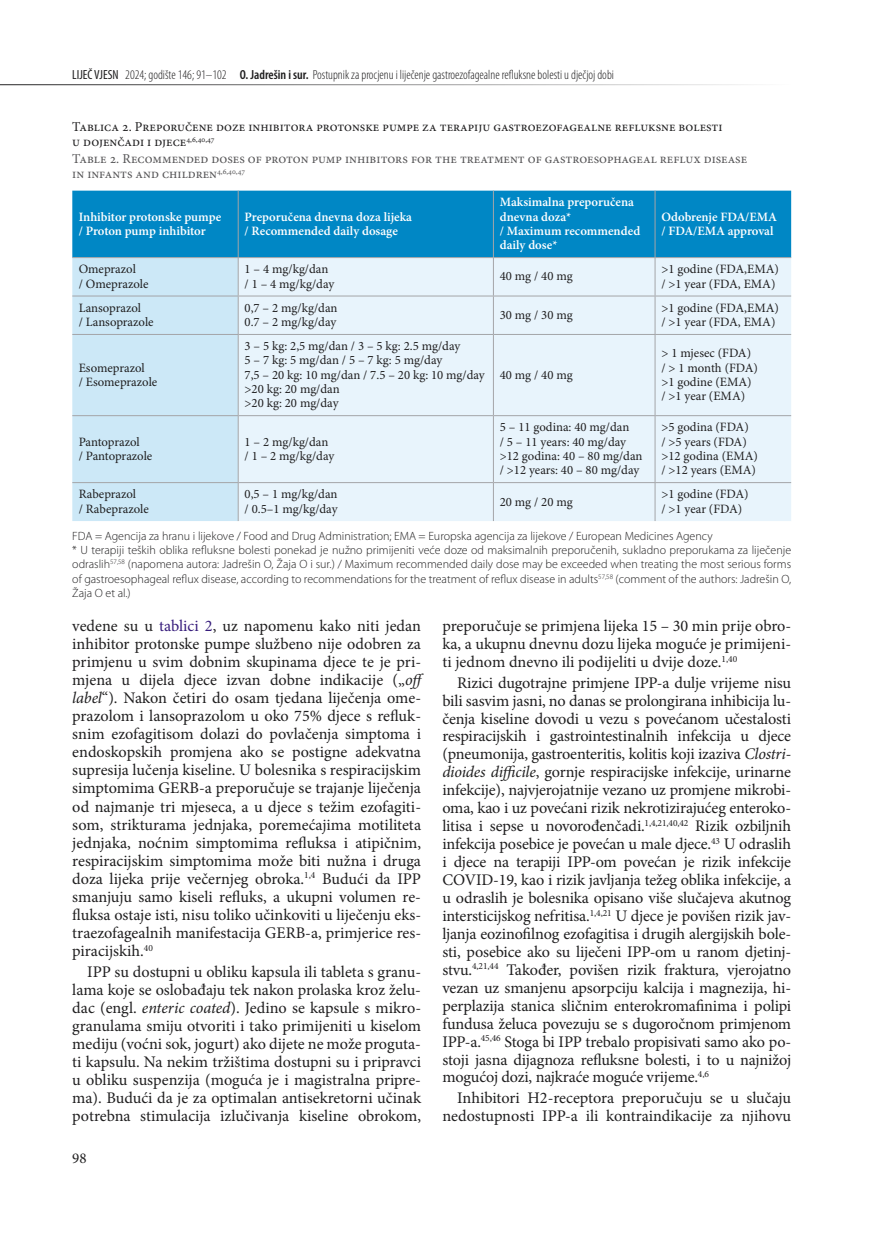
<style>
.page{position:relative;width:872px;height:1234px;background:#fff}
.page>*{position:absolute;margin:0;border:0;box-sizing:border-box;transform-origin:0 0}
.t1{font:16.2px/18px "Minion Pro";letter-spacing:-.005em;color:#1f1e1f;text-align:justify}
.t2{font:15px "Minion Pro";color:#1f1e1f}
.t3{font:13.5px/15px "Minion Pro";color:#565557}
.t4{font:13.5px/15px "Minion Pro";color:#1f1e1f}
.t5{font:300 condensed 13.2px "Myriad Pro";color:#1f1e1f}
.t6{font:12.75px/14.2px "Minion Pro";color:#1f1e1f}
.t7{font:600 12.75px/14.2px "Minion Pro";color:#fff}
.t8{font:300 12px/14.2px "Myriad Pro";color:#1f1e1f}
.s1{font-weight:400}
.s2{font-weight:600}
.s3{color:#371d7c}
.s4{font-style:italic}
</style>
<div class="page">
<hr style="left:0;top:84px;width:791px;height:1px;background:#1f1e1f">
<div style="left:72px;top:190px;width:719px;height:67px;background:#0087c5"></div>
<div style="left:72px;top:258px;width:166px;height:263px;background:#cce8f7"></div>
<div style="left:239px;top:258px;width:552px;height:263px;background:#e8f4fc"></div>
<hr style="left:238px;top:190px;width:1px;height:67px;background:#a4a5a8">
<hr style="left:493px;top:190px;width:1px;height:67px;background:#a4a5a8">
<hr style="left:654px;top:190px;width:1px;height:67px;background:#a4a5a8">
<hr style="left:72px;top:257px;width:166px;height:1px;background:#a4a5a8">
<hr style="left:238px;top:257px;width:255px;height:1px;background:#a4a5a8">
<hr style="left:238px;top:258px;width:1px;height:37px;background:#a4a5a8">
<hr style="left:493px;top:257px;width:162px;height:1px;background:#a4a5a8">
<hr style="left:493px;top:258px;width:1px;height:37px;background:#a4a5a8">
<hr style="left:655px;top:257px;width:136px;height:1px;background:#a4a5a8">
<hr style="left:654px;top:258px;width:1px;height:37px;background:#a4a5a8">
<hr style="left:72px;top:295px;width:166px;height:1px;background:#a4a5a8">
<hr style="left:238px;top:295px;width:255px;height:1px;background:#a4a5a8">
<hr style="left:238px;top:296px;width:1px;height:38px;background:#a4a5a8">
<hr style="left:493px;top:295px;width:162px;height:1px;background:#a4a5a8">
<hr style="left:493px;top:296px;width:1px;height:38px;background:#a4a5a8">
<hr style="left:655px;top:295px;width:136px;height:1px;background:#a4a5a8">
<hr style="left:654px;top:296px;width:1px;height:38px;background:#a4a5a8">
<hr style="left:72px;top:334px;width:166px;height:1px;background:#a4a5a8">
<hr style="left:238px;top:334px;width:255px;height:1px;background:#a4a5a8">
<hr style="left:238px;top:335px;width:1px;height:80px;background:#a4a5a8">
<hr style="left:493px;top:334px;width:162px;height:1px;background:#a4a5a8">
<hr style="left:493px;top:335px;width:1px;height:80px;background:#a4a5a8">
<hr style="left:655px;top:334px;width:136px;height:1px;background:#a4a5a8">
<hr style="left:654px;top:335px;width:1px;height:80px;background:#a4a5a8">
<hr style="left:72px;top:415px;width:166px;height:1px;background:#a4a5a8">
<hr style="left:238px;top:415px;width:255px;height:1px;background:#a4a5a8">
<hr style="left:238px;top:416px;width:1px;height:66px;background:#a4a5a8">
<hr style="left:493px;top:415px;width:162px;height:1px;background:#a4a5a8">
<hr style="left:493px;top:416px;width:1px;height:66px;background:#a4a5a8">
<hr style="left:655px;top:415px;width:136px;height:1px;background:#a4a5a8">
<hr style="left:654px;top:416px;width:1px;height:66px;background:#a4a5a8">
<hr style="left:72px;top:482px;width:166px;height:1px;background:#a4a5a8">
<hr style="left:238px;top:482px;width:255px;height:1px;background:#a4a5a8">
<hr style="left:238px;top:483px;width:1px;height:38px;background:#a4a5a8">
<hr style="left:493px;top:482px;width:162px;height:1px;background:#a4a5a8">
<hr style="left:493px;top:483px;width:1px;height:38px;background:#a4a5a8">
<hr style="left:655px;top:482px;width:136px;height:1px;background:#a4a5a8">
<hr style="left:654px;top:483px;width:1px;height:38px;background:#a4a5a8">
<p class="t5" style="left:72px;top:67px;width:543px"><span class="s1">LIJEČ VJESN</span> 2024; godište 146; 91–102 <span class="s2">O. Jadrešin i sur.</span> Postupnik za procjenu i liječenje gastroezofagealne refluksne bolesti u dječjoj dobi</p>
<p class="t4" style="left:72px;top:119px;width:652px">Tablica 2. Preporučene doze inhibitora protonske pumpe za terapiju gastroezofagealne refluksne bolesti u dojenčadi i djece<sup>4,6,40,47</sup></p>
<p class="t3" style="left:72px;top:151px;width:676px">Table 2. Recommended doses of proton pump inhibitors for the treatment of gastroesophageal reflux disease in infants and children<sup>4,6,40,47</sup></p>
<p class="t7" style="left:79px;top:209px;width:144px">Inhibitor protonske pumpe / Proton pump inhibitor</p>
<p class="t7" style="left:244px;top:209px;width:169px">Preporučena dnevna doza lijeka / Recommended daily dosage</p>
<p class="t7" style="left:500px;top:195px;width:142px">Maksimalna preporučena dnevna doza*<br>/ Maximum recommended daily dose*</p>
<p class="t7" style="left:661px;top:209px;width:117px">Odobrenje FDA/EMA / FDA/EMA approval</p>
<p class="t6" style="left:79px;top:262px;width:71px">Omeprazol<br>/ Omeprazole</p>
<p class="t6" style="left:244px;top:262px;width:91px">1 – 4 mg/kg/dan / 1 – 4 mg/kg/day</p>
<p class="t6" style="left:500px;top:269px;width:74px">40 mg / 40 mg</p>
<p class="t6" style="left:661px;top:262px;width:119px">&gt;1 godine (FDA,EMA) / &gt;1 year (FDA, EMA)</p>
<p class="t6" style="left:79px;top:300px;width:76px">Lansoprazol<br>/ Lansoprazole</p>
<p class="t6" style="left:244px;top:300px;width:94px">0,7 – 2 mg/kg/dan<br>0.7 – 2 mg/kg/day</p>
<p class="t6" style="left:500px;top:307px;width:74px">30 mg / 30 mg</p>
<p class="t6" style="left:661px;top:300px;width:119px">&gt;1 godine (FDA,EMA) / &gt;1 year (FDA, EMA)</p>
<p class="t6" style="left:79px;top:360px;width:80px">Esomeprazol<br>/ Esomeprazole</p>
<p class="t6" style="left:244px;top:339px;width:242px">3 – 5 kg: 2,5 mg/dan / 3 – 5 kg: 2.5 mg/day<br>5 – 7 kg: 5 mg/dan / 5 – 7 kg: 5 mg/day<br>7,5 – 20 kg: 10 mg/dan / 7.5 – 20 kg: 10 mg/day &gt;20 kg: 20 mg/dan<br>&gt;20 kg: 20 mg/day</p>
<p class="t6" style="left:661px;top:346px;width:98px">&gt; 1 mjesec (FDA) / &gt; 1 month (FDA) &gt;1 godine (EMA) / &gt;1 year (EMA)</p>
<p class="t6" style="left:500px;top:367px;width:74px">40 mg / 40 mg</p>
<p class="t6" style="left:79px;top:434px;width:75px">Pantoprazol<br>/ Pantoprazole</p>
<p class="t6" style="left:244px;top:434px;width:91px">1 – 2 mg/kg/dan / 1 – 2 mg/kg/day</p>
<p class="t6" style="left:500px;top:420px;width:144px">5 – 11 godina: 40 mg/dan<br>/ 5 – 11 years: 40 mg/day &gt;12 godina: 40 – 80 mg/dan / &gt;12 years: 40 – 80 mg/day</p>
<p class="t6" style="left:661px;top:420px;width:98px">&gt;5 godina (FDA)<br>/ &gt;5 years (FDA) &gt;12 godina (EMA) / &gt;12 years (EMA)</p>
<p class="t6" style="left:79px;top:487px;width:72px">Rabeprazol<br>/ Rabeprazole</p>
<p class="t6" style="left:244px;top:487px;width:94px">0,5 – 1 mg/kg/dan / 0.5–1 mg/kg/day</p>
<p class="t6" style="left:500px;top:494px;width:74px">20 mg / 20 mg</p>
<p class="t6" style="left:661px;top:487px;width:89px">&gt;1 godine (FDA) / &gt;1 year (FDA)</p>
<p class="t8" style="left:72px;top:528px;width:720px">FDA = Agencija za hranu i lijekove / Food and Drug Administration; EMA = Europska agencija za lijekove / European Medicines Agency<br>* U terapiji teških oblika refluksne bolesti ponekad je nužno primijeniti veće doze od maksimalnih preporučenih, sukladno preporukama za liječenje odraslih<sup>57,58</sup> (napomena autora: Jadrešin O, Žaja O i sur.) / Maximum recommended daily dose may be exceeded when treating the most serious forms of gastroesophageal reflux disease, according to recommendations for the treatment of reflux disease in adults<sup>57,58</sup> (comment of the authors: Jadrešin O, Žaja O et al.)</p>
<p class="t1" style="left:72px;top:616px;width:355px;text-align:left">vedene su u <span class="s3">tablici 2</span>, uz napomenu kako niti jedan inhibitor protonske pumpe službeno nije odobren za primjenu u svim dobnim skupinama djece te je pri&shy;mjena u dijela djece izvan dobne indikacije („<span class="s4">off label</span>“). Nakon četiri do osam tjedana liječenja ome&shy;prazolom i lansoprazolom u oko 75% djece s refluk&shy;snim ezofagitisom dolazi do povlačenja simptoma i endoskopskih promjena ako se postigne adekvatna supresija lučenja kiseline. U bolesnika s respiracijskim simptomima GERB-a preporučuje se trajanje liječenja od najmanje tri mjeseca, a u djece s težim ezofagiti&shy;som, strikturama jednjaka, poremećajima motiliteta jednjaka, noćnim simptomima refluksa i atipičnim, respiracijskim simptomima može biti nužna i druga doza lijeka prije večernjeg obroka.<sup>1,4</sup> Budući da IPP smanjuju samo kiseli refluks, a ukupni volumen re&shy;fluksa ostaje isti, nisu toliko učinkoviti u liječenju eks&shy;traezofagealnih manifestacija GERB-a, primjerice res&shy;piracijskih.<sup>40</sup></p>
<p class="t1" style="left:72px;top:962px;width:350px;text-indent:15px">IPP su dostupni u obliku kapsula ili tableta s granu&shy;lama koje se oslobađaju tek nakon prolaska kroz želu&shy;dac (engl. <span class="s4">enteric coated</span>). Jedino se kapsule s mikro&shy;granulama smiju otvoriti i tako primijeniti u kiselom mediju (voćni sok, jogurt) ako dijete ne može proguta&shy;ti kapsulu. Na nekim tržištima dostupni su i pripravci u obliku suspenzija (moguća je i magistralna pripre&shy;ma). Budući da je za optimalan antisekretorni učinak potrebna stimulacija izlučivanja kiseline obrokom,</p>
<p class="t2" style="left:72px;top:1147px;width:16px">98</p>
<p class="t1" style="left:442px;top:616px;width:350px">preporučuje se primjena lijeka 15 – 30 min prije obro&shy;ka, a ukupnu dnevnu dozu lijeka moguće je primijeni&shy;ti jednom dnevno ili podijeliti u dvije doze.<sup>1,40</sup></p>
<p class="t1" style="left:442px;top:673px;width:351px;text-indent:15px">Rizici dugotrajne primjene IPP-a dulje vrijeme nisu bili sasvim jasni, no danas se prolongirana inhibicija lu&shy;čenja kiseline dovodi u vezu s povećanom učestalosti respiracijskih i gastrointestinalnih infekcija u djece (pneumonija, gastroenteritis, kolitis koji izaziva <span class="s4">Clostri&shy;dioides difficile</span>, gornje respiracijske infekcije, urinarne infekcije), najvjerojatnije vezano uz promjene mikrobi&shy;oma, kao i uz povećani rizik nekrotizirajućeg enteroko&shy;litisa i sepse u novorođenčadi.<sup>1,4,21,40,42</sup> Rizik ozbiljnih infekcija posebice je povećan u male djece.<sup>43</sup> U odraslih i djece na terapiji IPP-om povećan je rizik infekcije COVID-19, kao i rizik javljanja težeg oblika infekcije, a u odraslih je bolesnika opisano više slučajeva akutnog intersticijskog nefritisa.<sup>1,4,21</sup> U djece je povišen rizik jav&shy;ljanja eozinofilnog ezofagitisa i drugih alergijskih bole&shy;sti, posebice ako su liječeni IPP-om u ranom djetinj&shy;stvu.<sup>4,21,44</sup> Također, povišen rizik fraktura, vjerojatno vezan uz smanjenu apsorpciju kalcija i magnezija, hi&shy;perplazija stanica sličnim enterokromafinima i polipi fundusa želuca povezuju se s dugoročnom primjenom IPP-a.<sup>45,46</sup> Stoga bi IPP trebalo propisivati samo ako po&shy;stoji jasna dijagnoza refluksne bolesti, i to u najnižoj mogućoj dozi, najkraće moguće vrijeme.<sup>4,6</sup></p>
<p class="t1" style="left:442px;top:1088px;width:350px;text-align:right">Inhibitori H2-receptora preporučuju se u slučaju nedostupnosti IPP-a ili kontraindikacije za njihovu</p>
</div>
